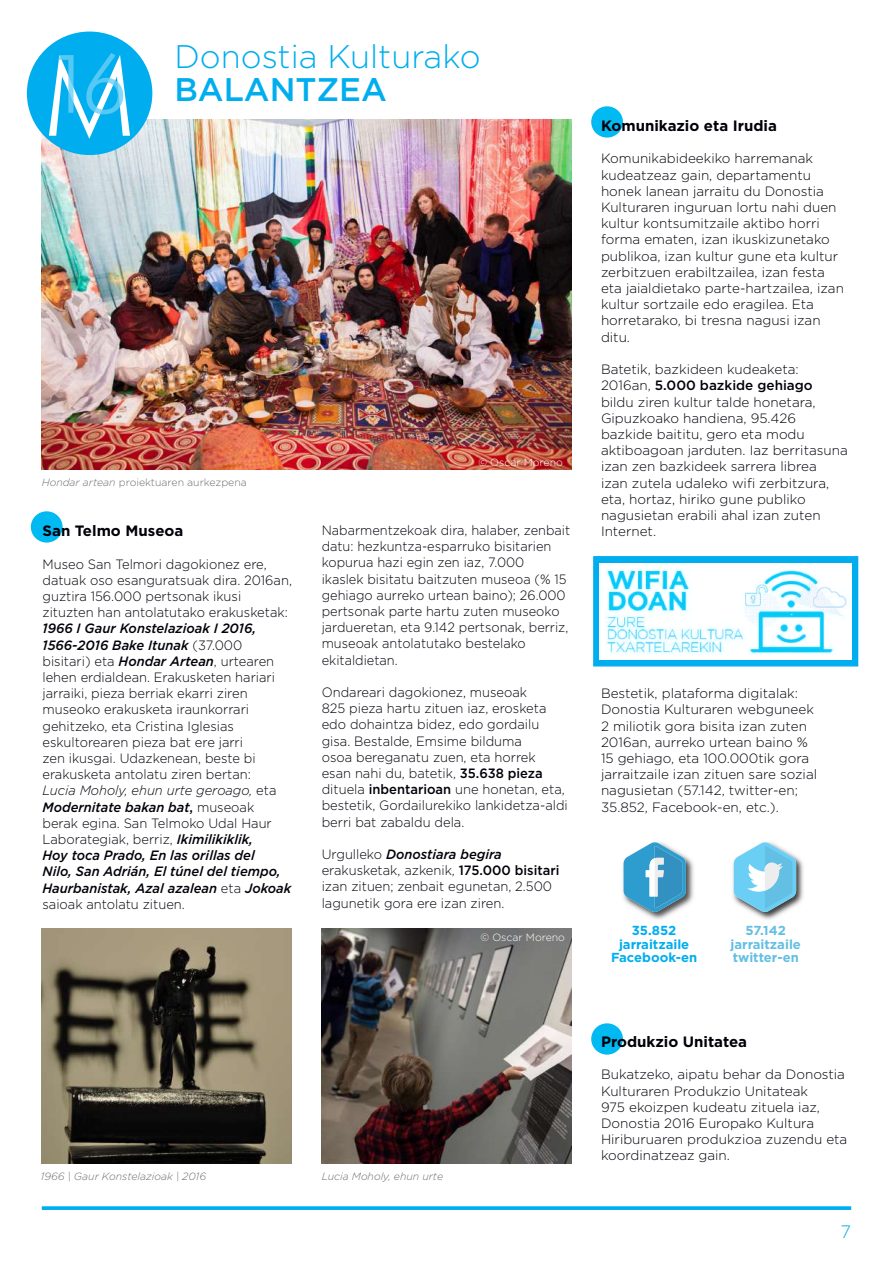
<style>
.page{position:relative;width:893px;height:1263px;background:#fff}
.page>*{position:absolute;margin:0;border:0;box-sizing:border-box;transform-origin:0 0}
.t1{font:300 32.7px "Gotham";color:#00aeef}
.t2{font:500 32.7px "Gotham";color:#00aeef}
.t3{font:300 18px "Gotham";color:#00aeef}
.t4{font:700 15px "Gotham";color:#00000a}
.t5{font:300 13.5px/16.2px "Gotham";color:#00000a;scale:.96 1}
.t6{font:300 13.5px/16.2px "Gotham";color:#00000a}
.t7{font:300 13.5px/16.2px "Gotham";color:#00000a;scale:.95 1}
.t8{font:700 13.05px/13.6px "Gotham";color:#00aeef;text-align:center}
.t9{font:700 13.05px/13.6px "Gotham";color:#63bfe3;text-align:center}
.t10{font:italic 300 10.5px "Gotham";color:#6c6d70}
.t11{font:300 10.5px "Gotham";color:#6c6d70}
.t12{font:300 10.5px "Gotham";color:#fff}
.s1{font-style:italic}
.s2{font-weight:500;font-style:italic}
.s3{font-weight:500}
</style>
<div class="page">
<svg style="left:42px;top:1206px;width:809px;height:4px;background:#14b4f0"></svg>
<svg style="left:593px;top:556px;width:265px;height:110px"></svg>
<div style="left:591px;top:1023px;width:32px;height:31px;background:#00baf1;border-radius:50%"></div>
<div style="left:591px;top:106px;width:32px;height:32px;background:#00baf1;border-radius:50%"></div>
<div style="left:31px;top:511px;width:32px;height:32px;background:#00baf1;border-radius:50%"></div>
<img style="left:42px;top:929px;width:250px;height:235px">
<img style="left:42px;top:119px;width:529px;height:351px">
<div style="left:27px;top:32px;width:125px;height:123px;background:#00aeef;border-radius:50%"></div>
<svg style="left:49px;top:53px;width:81px;height:86px"></svg>
<img style="left:322px;top:929px;width:249px;height:235px">
<img style="left:732px;top:856px;width:72px;height:64px">
<svg style="left:734px;top:842px;width:62px;height:70px"></svg>
<img style="left:642px;top:856px;width:52px;height:64px">
<svg style="left:623px;top:842px;width:63px;height:70px"></svg>
<h1 class="t1" style="left:174px;top:36px;width:308px">Donostia Kulturako</h1>
<h1 class="t2" style="left:174px;top:68px;width:214px">BALANTZEA</h1>
<p class="t11" style="left:42px;top:475px;width:207px"><span class="s1">Hondar artean</span> proiektuaren aurkezpena</p>
<p class="t4" style="left:43px;top:521px;width:142px">San Telmo Museoa</p>
<p class="t5" style="left:43px;top:555px;width:261px">Museo San Telmori dagokionez ere, datuak oso esanguratsuak dira. 2016an, guztira 156.000 pertsonak ikusi zituzten han antolatutako erakusketak:</p>
<p class="t5" style="left:43px;top:620px;width:261px"><span class="s2">1966 I Gaur Konstelazioak I 2016, 1566-2016 Bake Itunak</span> (37.000 bisitari) eta <span class="s2">Hondar Artean</span>, urtearen lehen erdialdean. Erakusketen hariari jarraiki, pieza berriak ekarri ziren museoko erakusketa iraunkorrari gehitzeko, eta Cristina Iglesias eskultorearen pieza bat ere jarri<br>zen ikusgai. Udazkenean, beste bi erakusketa antolatu ziren bertan:<br><span class="s1">Lucia Moholy, ehun urte geroago,</span> eta <span class="s2">Modernitate bakan bat</span><span class="s3">,</span> museoak berak egina. San Telmoko Udal Haur Laborategiak, berriz, <span class="s2">Ikimilikiklik,<br>Hoy toca Prado, En las orillas del<br>Nilo, San Adrián, El túnel del tiempo, Haurbanistak, Azal azalean</span> eta <span class="s2">Jokoak </span>saioak antolatu zituen.</p>
<p class="t12" style="left:478px;top:455px;width:86px">© Oscar Moreno</p>
<p class="t7" style="left:322px;top:522px;width:263px">Nabarmentzekoak dira, halaber, zenbait datu: hezkuntza-esparruko bisitarien kopurua hazi egin zen iaz, 7.000<br>ikaslek bisitatu baitzuten museoa (% 15 gehiago aurreko urtean baino); 26.000 pertsonak parte hartu zuten museoko jardueretan, eta 9.142 pertsonak, berriz, museoak antolatutako bestelako ekitaldietan.</p>
<p class="t5" style="left:322px;top:684px;width:258px">Ondareari dagokionez, museoak<br>825 pieza hartu zituen iaz, erosketa edo dohaintza bidez, edo gordailu gisa. Bestalde, Emsime bilduma<br>osoa bereganatu zuen, eta horrek esan nahi du, batetik, <span class="s3">35.638 pieza </span>dituela <span class="s3">inbentarioan</span> une honetan, eta, bestetik, Gordailurekiko lankidetza-aldi berri bat zabaldu dela.</p>
<p class="t5" style="left:322px;top:846px;width:249px">Urgulleko <span class="s2">Donostiara begira </span>erakusketak, azkenik, <span class="s3">175.000 bisitari </span>izan zituen; zenbait egunetan, 2.500 lagunetik gora ere izan ziren.</p>
<p class="t12" style="left:480px;top:931px;width:86px">© Oscar Moreno</p>
<p class="t10" style="left:41px;top:1169px;width:167px">1966 | Gaur Konstelazioak | 2016</p>
<p class="t10" style="left:322px;top:1169px;width:123px">Lucia Moholy, ehun urte</p>
<p class="t4" style="left:601px;top:116px;width:177px">Komunikazio eta Irudia</p>
<p class="t6" style="left:601px;top:150px;width:244px">Komunikabideekiko harremanak kudeatzeaz gain, departamentu honek lanean jarraitu du Donostia Kulturaren inguruan lortu nahi duen kultur kontsumitzaile aktibo horri forma ematen, izan ikuskizunetako publikoa, izan kultur gune eta kultur zerbitzuen erabiltzailea, izan festa eta jaialdietako parte-hartzailea, izan kultur sortzaile edo eragilea. Eta horretarako, bi tresna nagusi izan ditu.</p>
<p class="t6" style="left:601px;top:361px;width:248px">Batetik, bazkideen kudeaketa:<br>2016an, <span class="s3">5.000 bazkide gehiago </span>bildu ziren kultur talde honetara,<br>Gipuzkoako handiena, 95.426 bazkide baititu, gero eta modu aktiboagoan jarduten. Iaz berritasuna izan zen bazkideek sarrera librea<br>izan zutela udaleko wifi zerbitzura, eta, hortaz, hiriko gune publiko nagusietan erabili ahal izan zuten<br>Internet.</p>
<p class="t6" style="left:601px;top:685px;width:218px">Bestetik, plataforma digitalak:<br>Donostia Kulturaren webguneek<br>2 miliotik gora bisita izan zuten<br>2016an, aurreko urtean baino %<br>15 gehiago, eta 100.000tik gora jarraitzaile izan zituen sare sozial nagusietan (57.142, twitter-en;<br>35.852, Facebook-en, etc.).</p>
<p class="t8" style="left:611px;top:923px;width:88px">35.852 jarraitzaile<br>Facebook-en</p>
<p class="t9" style="left:731px;top:923px;width:72px">57.142 jarraitzaile twitter-en</p>
<p class="t4" style="left:601px;top:1032px;width:148px">Produkzio Unitatea</p>
<p class="t6" style="left:601px;top:1066px;width:248px">Bukatzeko, aipatu behar da Donostia<br>Kulturaren Produkzio Unitateak<br>975 ekoizpen kudeatu zituela iaz,<br>Donostia 2016 Europako Kultura<br>Hiriburuaren produkzioa zuzendu eta koordinatzeaz gain.</p>
<h2 class="t3" style="left:841px;top:1220px;width:12px">7</h2>
</div>
